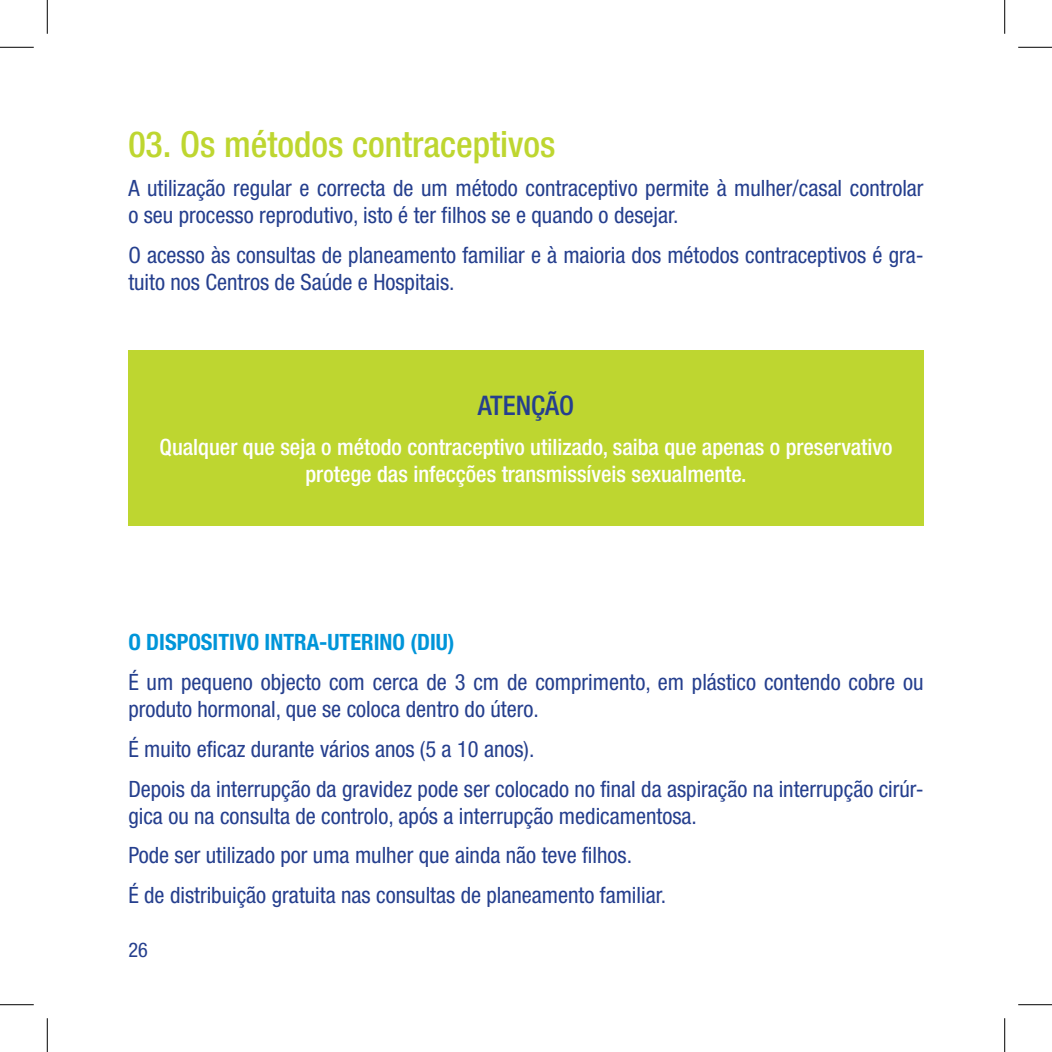
<style>
.page{position:relative;width:1052px;height:1052px;background:#fff}
.page>*{position:absolute;margin:0;border:0;box-sizing:border-box;transform-origin:0 0}
.sub_tit_verde{font:500 condensed 36px "Helvetica Neue";color:#bed630}
.t1{font:500 condensed 27px "Helvetica Neue";color:#253f8e}
.txt{font:condensed 22.5px/27px "Helvetica Neue";color:#253f8e}
.t2{font:500 condensed 22.5px/27px "Helvetica Neue";color:#fff;text-align:center}
.Subtit_azul{font:700 condensed 22.5px "Helvetica Neue";color:#0095d9}
.t3{font:condensed 20.25px "Helvetica Neue";color:#253f8e}
</style>
<div class="page">
<div style="left:128px;top:350px;width:795px;height:175px;background:#bed630"></div>
<hr style="left:0;top:47px;width:34px;height:1px;background:#000">
<hr style="left:1017px;top:47px;width:34px;height:1px;background:#000">
<hr style="left:0;top:1004px;width:34px;height:1px;background:#000">
<hr style="left:1017px;top:1004px;width:34px;height:1px;background:#000">
<hr style="left:47px;top:0;width:1px;height:34px;background:#000">
<hr style="left:47px;top:1017px;width:1px;height:34px;background:#000">
<hr style="left:1004px;top:0;width:1px;height:34px;background:#000">
<hr style="left:1004px;top:1017px;width:1px;height:34px;background:#000">
<p class="sub_tit_verde" style="left:128px;top:122px;width:428px">03. Os métodos contraceptivos</p>
<p class="txt" style="left:128px;top:175px;width:796px">A utilização regular e correcta de um método contraceptivo permite à mulher/casal controlar o seu processo reprodutivo, isto é ter filhos se e quando o desejar.</p>
<p class="txt" style="left:128px;top:241px;width:796px">O acesso às consultas de planeamento familiar e à maioria dos métodos contraceptivos é gra&shy;tuito nos Centros de Saúde e Hospitais.</p>
<p class="t1" style="left:477px;top:389px;width:98px">ATENÇÃO</p>
<p class="t2" style="left:159px;top:433px;width:734px">Qualquer que seja o método contraceptivo utilizado, saiba que apenas o preservativo protege das infecções transmissíveis sexualmente.</p>
<p class="Subtit_azul" style="left:128px;top:628px;width:328px">O DISPOSITIVO INTRA-UTERINO (DIU)</p>
<p class="txt" style="left:128px;top:668px;width:796px">É um pequeno objecto com cerca de 3 cm de comprimento, em plástico contendo cobre ou produto hormonal, que se coloca dentro do útero.</p>
<p class="txt" style="left:128px;top:735px;width:407px">É muito eficaz durante vários anos (5 a 10 anos).</p>
<p class="txt" style="left:128px;top:774px;width:796px">Depois da interrupção da gravidez pode ser colocado no final da aspiração na interrupção cirúr&shy;gica ou na consulta de controlo, após a interrupção medicamentosa.</p>
<p class="txt" style="left:128px;top:841px;width:505px">Pode ser utilizado por uma mulher que ainda não teve filhos.</p>
<p class="txt" style="left:128px;top:881px;width:539px">É de distribuição gratuita nas consultas de planeamento familiar.</p>
<p class="t3" style="left:128px;top:937px;width:21px">26</p>
</div>
